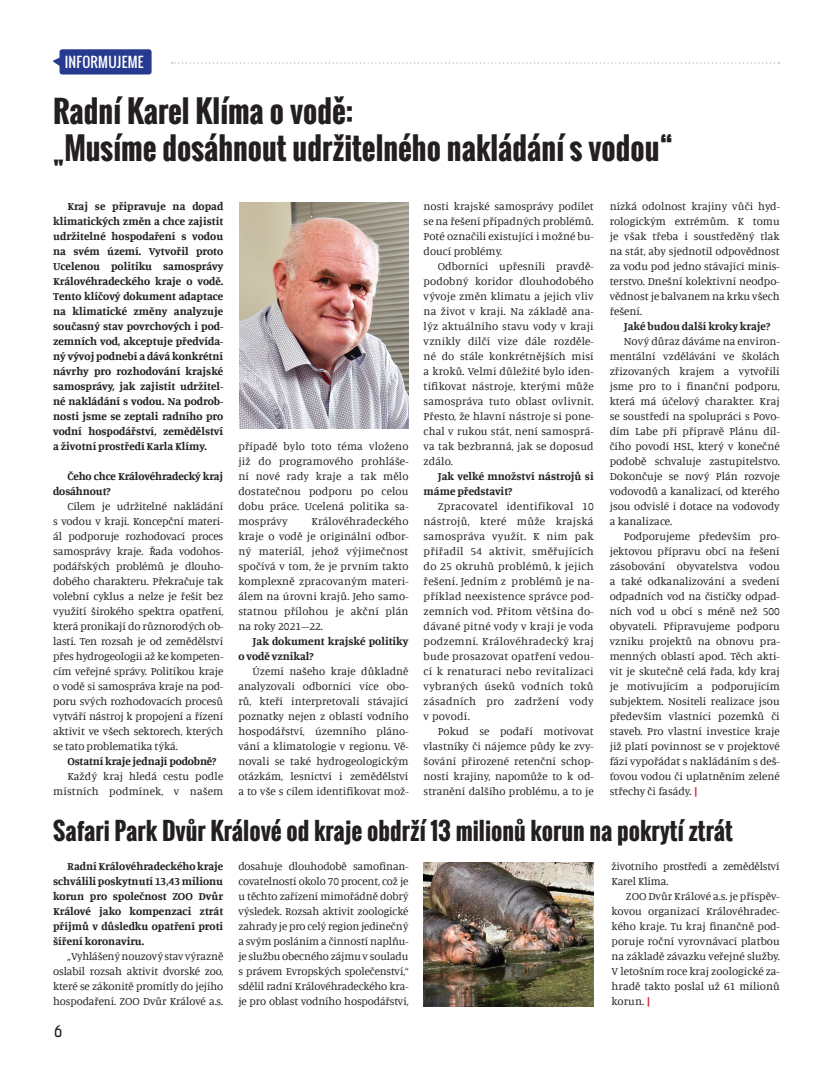
<style>
.page{position:relative;width:833px;height:1081px;background:#fff}
.page>*{position:absolute;margin:0;border:0;box-sizing:border-box;transform-origin:0 0}
.t1{font:700 30px/36.2px "Oswald";color:#231f20}
.t2{font:700 23.75px "Oswald";color:#231f20}
.t3{font:15px "Kelson Sans";color:#231f20}
.t4{font:13.75px "Oswald";letter-spacing:.02em;color:#fff}
.t5{font:11.25px/15px "Manuale";color:#231f20;text-align:justify}
.t6{font:700 11.25px/15px "Manuale";color:#231f20}
.s1{font-weight:700;color:#d1232a}
</style>
<div class="page">
<svg style="left:53px;top:58px;width:6px;height:8px"></svg>
<div style="left:59px;top:49px;width:93px;height:25px;background:#263a8f;border-radius:3px"></div>
<svg style="left:172px;top:62px;width:607px;height:2px"></svg>
<img style="left:239px;top:202px;width:170px;height:227px">
<img style="left:423px;top:862px;width:171px;height:144px">
<p class="t4" style="left:65px;top:52px;width:81px">INFORMUJEME</p>
<h1 class="t1" style="left:53px;top:94px;width:622px">Radní Karel Klíma o vodě:<br>„Musíme dosáhnout udržitelného nakládání s vodou“</h1>
<p class="t6" style="left:53px;top:198px;width:172px;text-align:justify;text-indent:14px">Kraj se připravuje na dopad klimatických změn a chce zajistit udržitelné hospodaření s vodou na svém území. Vytvořil proto Ucelenou politiku samosprávy Královéhradeckého kraje o vodě.<br>Tento klíčový dokument adaptace na klimatické změny analyzuje současný stav povrchových i pod&shy;zemních vod, akceptuje předvída&shy;ný vývoj podnebí a dává konkrétní návrhy pro rozhodování krajské samosprávy, jak zajistit udržitel&shy;né nakládání s vodou. Na podrob&shy;nosti jsme se zeptali radního pro vodní hospodářství, zemědělství a životní prostředí Karla Klímy.</p>
<p class="t6" style="left:53px;top:468px;width:172px;text-indent:14px">Čeho chce Královéhradecký kraj dosáhnout?</p>
<p class="t5" style="left:53px;top:498px;width:172px;text-indent:14px">Cílem je udržitelné nakládání s vodou v kraji. Koncepční materi&shy;ál podporuje rozhodovací proces samosprávy kraje. Řada vodohos&shy;podářských problémů je dlouho&shy;dobého charakteru. Překračuje tak volební cyklus a nelze je řešit bez využití širokého spektra opatření, která pronikají do různorodých ob&shy;lastí. Ten rozsah je od zemědělství přes hydrogeologii až ke kompeten&shy;cím veřejné správy. Politikou kraje o vodě si samospráva kraje na pod&shy;poru svých rozhodovacích procesů vytváří nástroj k propojení a řízení aktivit ve všech sektorech, kterých se tato problematika týká.</p>
<p class="t6" style="left:67px;top:753px;width:151px">Ostatní kraje jednají podobně?</p>
<p class="t5" style="left:53px;top:768px;width:172px;text-align:right">Každý kraj hledá cestu podle místních podmínek, v našem</p>
<p class="t5" style="left:238px;top:438px;width:172px">případě bylo toto téma vloženo již do programového prohláše&shy;ní nové rady kraje a tak mělo dostatečnou podporu po celou dobu práce. Ucelená politika sa&shy;mosprávy</p>
<p class="t5" style="left:238px;top:513px;width:172px;text-indent:73px">Královéhradeckého kraje o vodě je originální odbor&shy;ný materiál, jehož výjimečnost spočívá v tom, že je prvním takto komplexně zpracovaným materi&shy;álem na úrovni krajů. Jeho samo&shy;statnou přílohou je akční plán na roky 2021–22.</p>
<p class="t6" style="left:238px;top:633px;width:172px;text-indent:14px">Jak dokument krajské politiky o vodě vznikal?</p>
<p class="t5" style="left:238px;top:663px;width:172px;text-indent:14px">Území našeho kraje důkladně analyzovali odborníci více obo&shy;rů, kteří interpretovali stávající poznatky nejen z oblastí vodního hospodářství, územního pláno&shy;vání a klimatologie v regionu. Vě&shy;novali se také hydrogeologickým otázkám, lesnictví i zemědělství a to vše s cílem identifikovat mož-</p>
<p class="t5" style="left:423px;top:198px;width:172px">nosti krajské samosprávy podílet se na řešení případných problémů.<br>Poté označili existující i možné bu&shy;doucí problémy.</p>
<p class="t5" style="left:423px;top:258px;width:172px;text-indent:14px">Odborníci upřesnili pravdě&shy;podobný koridor dlouhodobého vývoje změn klimatu a jejich vliv na život v kraji. Na základě ana&shy;lýz aktuálního stavu vody v kraji vznikly dílčí vize dále rozděle&shy;né do stále konkrétnějších misí a kroků. Velmi důležité bylo iden&shy;tifikovat nástroje, kterými může samospráva tuto oblast ovlivnit.<br>Přesto, že hlavní nástroje si pone&shy;chal v rukou stát, není samosprá&shy;va tak bezbranná, jak se doposud zdálo.</p>
<p class="t6" style="left:423px;top:468px;width:172px;text-indent:14px">Jak velké množství nástrojů si máme představit?</p>
<p class="t5" style="left:423px;top:498px;width:172px;text-indent:14px">Zpracovatel identifikoval 10 nástrojů, které může krajská samospráva využít. K nim pak přiřadil 54 aktivit, směřujících do 25 okruhů problémů, k jejich řešení. Jedním z problémů je na&shy;příklad neexistence správce pod&shy;zemních vod. Přitom většina do&shy;dávané pitné vody v kraji je voda podzemní. Královéhradecký kraj bude prosazovat opatření vedou&shy;cí k renaturaci nebo revitalizaci vybraných úseků vodních toků zásadních pro zadržení vody v povodí.</p>
<p class="t5" style="left:423px;top:723px;width:172px;text-indent:14px">Pokud se podaří motivovat vlastníky či nájemce půdy ke zvy&shy;šování přirozené retenční schop&shy;nosti krajiny, napomůže to k od&shy;stranění dalšího problému, a to je</p>
<p class="t5" style="left:609px;top:198px;width:172px">nízká odolnost krajiny vůči hyd&shy;rologickým extrémům. K tomu je však třeba i soustředěný tlak na stát, aby sjednotil odpovědnost za vodu pod jedno stávající minis&shy;terstvo. Dnešní kolektivní neodpo&shy;vědnost je balvanem na krku všech řešení.</p>
<p class="t6" style="left:624px;top:318px;width:148px">Jaké budou další kroky kraje?</p>
<p class="t5" style="left:609px;top:333px;width:172px;text-indent:14px">Nový důraz dáváme na environ&shy;mentální vzdělávání ve školách zřizovaných krajem a vytvořili jsme pro to i finanční podporu, která má účelový charakter. Kraj se soustředí na spolupráci s Povo&shy;dím Labe při přípravě Plánu díl&shy;čího povodí HSL, který v konečné podobě schvaluje zastupitelstvo.<br>Dokončuje se nový Plán rozvoje vodovodů a kanalizací, od kterého jsou odvislé i dotace na vodovody a kanalizace.</p>
<p class="t5" style="left:609px;top:528px;width:172px;text-indent:14px">Podporujeme především pro&shy;jektovou přípravu obcí na řešení zásobování obyvatelstva vodou a také odkanalizování a svedení odpadních vod na čističky odpad&shy;ních vod u obcí s méně než 500 obyvateli. Připravujeme podporu vzniku projektů na obnovu pra&shy;menných oblastí apod. Těch akti&shy;vit je skutečně celá řada, kdy kraj je motivujícím a podporujícím subjektem. Nositeli realizace jsou především vlastníci pozemků či staveb. Pro vlastní investice kraje již platí povinnost se v projektové fázi vypořádat s nakládáním s deš&shy;ťovou vodou či uplatněním zelené střechy či fasády. <span class="s1">|</span></p>
<h2 class="t2" style="left:53px;top:813px;width:681px">Safari Park Dvůr Králové od kraje obdrží 13 milionů korun na pokrytí ztrát</h2>
<p class="t6" style="left:53px;top:858px;width:172px;text-align:justify;text-indent:14px">Radní Královéhradeckého kraje schválili poskytnutí 13,43 milionu korun pro společnost ZOO Dvůr Králové jako kompenzaci ztrát příjmů v důsledku opatření proti šíření koronaviru.</p>
<p class="t5" style="left:53px;top:948px;width:172px;text-indent:14px">„Vyhlášený nouzový stav výrazně oslabil rozsah aktivit dvorské zoo, které se zákonitě promítly do jejího hospodaření. ZOO Dvůr Králové a.s.</p>
<p class="t5" style="left:238px;top:858px;width:172px">dosahuje dlouhodobě samofinan&shy;covatelnosti okolo 70 procent, což je u těchto zařízení mimořádně dobrý výsledek. Rozsah aktivit zoologické zahrady je pro celý region jedinečný a svým posláním a činností naplňu&shy;je službu obecného zájmu v souladu s právem Evropských společenství,“ sdělil radní Královéhradeckého kra&shy;je pro oblast vodního hospodářství,</p>
<p class="t5" style="left:611px;top:858px;width:170px">životního prostředí a zemědělství<br>Karel Klíma.</p>
<p class="t5" style="left:611px;top:888px;width:170px;text-indent:14px">ZOO Dvůr Králové a.s. je příspěv&shy;kovou organizací Královéhradec&shy;kého kraje. Tu kraj finančně pod&shy;poruje roční vyrovnávací platbou na základě závazku veřejné služby.<br>V letošním roce kraj zoologické za&shy;hradě takto poslal už 61 milionů korun. <span class="s1">|</span></p>
<h3 class="t3" style="left:54px;top:1022px;width:10px">6</h3>
</div>
